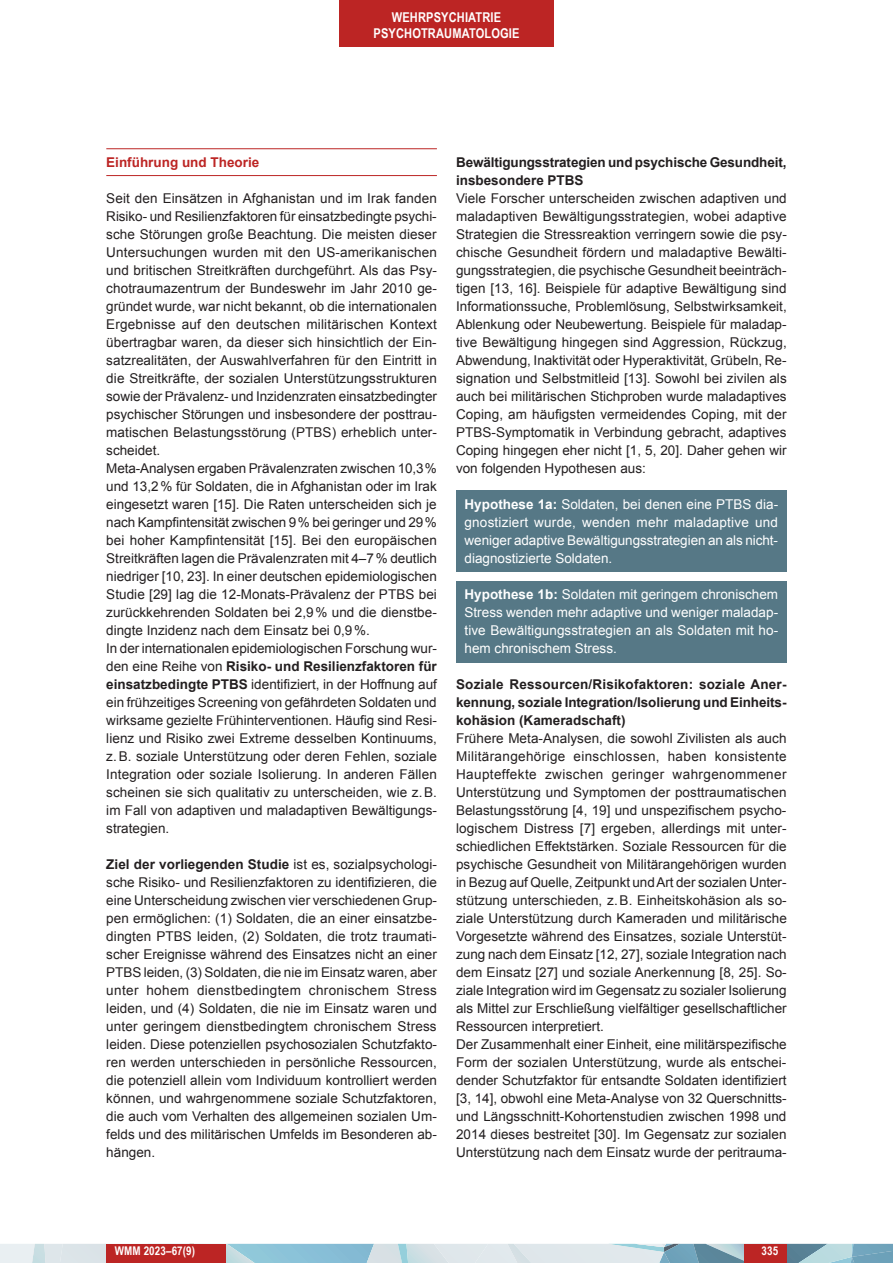
<style>
.page{position:relative;width:893px;height:1263px;background:#fff}
.page>*{position:absolute;margin:0;border:0;box-sizing:border-box;transform-origin:0 0}
.t1{font:13.5px/18px "Arial";letter-spacing:.005em;color:#231f20}
.t2{font:13.5px/18px "Arial";color:#fff;text-align:justify}
.t3{font:700 13.5px/18px "Arial";letter-spacing:-.005em;color:#231f20}
.t4{font:700 13.5px/16.2px "Arial Narrow";letter-spacing:.01em;color:#fff;text-align:center}
.t5{font:700 13.5px "Arial";color:#bc2524}
.t6{font:700 12px "Arial Narrow";letter-spacing:.01em;color:#fff}
.s1{font-weight:700}
</style>
<div class="page">
<svg style="left:0;top:1244px;width:893px;height:19px"></svg>
<div style="left:106px;top:1244px;width:119px;height:19px;background:#bc2524"></div>
<div style="left:744px;top:1244px;width:43px;height:19px;background:#bc2524"></div>
<hr style="left:106px;top:148px;width:331px;height:1px;background:#bc2524">
<hr style="left:106px;top:175px;width:331px;height:1px;background:#bc2524">
<div style="left:456px;top:491px;width:331px;height:81px;background:#567886"></div>
<div style="left:456px;top:581px;width:331px;height:81px;background:#567886"></div>
<div style="left:339px;top:0;width:214px;height:46px;background:#bc2524"></div>
<p class="t4" style="left:373px;top:8px;width:147px">WEHRPSYCHIATRIE<br>PSYCHOTRAUMATOLOGIE</p>
<p class="t5" style="left:106px;top:153px;width:155px">Einführung und Theorie</p>
<p class="t1" style="left:106px;top:189px;width:332px">Seit den Einsätzen in Afghanistan und im Irak fanden Risiko- und Resilienzfaktoren für einsatzbedingte psychi&shy;sche Störungen große Beachtung. Die meisten dieser Untersuchungen wurden mit den US-amerikanischen und britischen Streitkräften durchgeführt. Als das Psy&shy;chotraumazentrum der Bundeswehr im Jahr 2010 ge&shy;gründet wurde, war nicht bekannt, ob die internationalen Ergebnisse auf den deutschen militärischen Kontext übertragbar waren, da dieser sich hinsichtlich der Ein&shy;satzrealitäten, der Auswahlverfahren für den Eintritt in die Streitkräfte, der sozialen Unterstützungsstrukturen sowie der Prävalenz- und Inzidenzraten einsatzbedingter psychischer Störungen und insbesondere der posttrau&shy;matischen Belastungsstörung (PTBS) erheblich unter&shy;scheidet.<br>Meta-Analysen ergaben Prävalenzraten zwischen 10,3% und 13,2% für Soldaten, die in Afghanistan oder im Irak eingesetzt waren [15]. Die Raten unterscheiden sich je nach Kampfintensität zwischen 9% bei geringer und 29% bei hoher Kampfintensität [15]. Bei den europäischen Streitkräften lagen die Prävalenzraten mit 4–7% deutlich niedriger [10, 23]. In einer deutschen epidemiologischen Studie [29] lag die 12-Monats-Prävalenz der PTBS bei zurückkehrenden Soldaten bei 2,9% und die dienstbe&shy;dingte Inzidenz nach dem Einsatz bei 0,9%.<br>In der internationalen epidemiologischen Forschung wur&shy;den eine Reihe von <span class="s1">Risiko- und Resilienzfaktoren für einsatzbedingte PTBS</span> identifiziert, in der Hoffnung auf ein frühzeitiges Screening von gefährdeten Soldaten und wirksame gezielte Frühinterventionen. Häufig sind Resi&shy;lienz und Risiko zwei Extreme desselben Kontinuums, z.B. soziale Unterstützung oder deren Fehlen, soziale Integration oder soziale Isolierung. In anderen Fällen scheinen sie sich qualitativ zu unterscheiden, wie z.B. im Fall von adaptiven und maladaptiven Bewältigungs&shy;strategien.</p>
<p class="t1" style="left:106px;top:855px;width:332px;text-align:justify"><span class="s1">Ziel der vorliegenden Studie</span> ist es, sozialpsychologi&shy;sche Risiko- und Resilienzfaktoren zu identifizieren, die eine Unterscheidung zwischen vier verschiedenen Grup&shy;pen ermöglichen: (1) Soldaten, die an einer einsatzbe&shy;dingten PTBS leiden, (2) Soldaten, die trotz traumati&shy;scher Ereignisse während des Einsatzes nicht an einer PTBS leiden, (3) Soldaten, die nie im Einsatz waren, aber unter hohem dienstbedingtem chronischem Stress leiden, und (4) Soldaten, die nie im Einsatz waren und unter geringem dienstbedingtem chronischem Stress leiden. Diese potenziellen psychosozialen Schutzfakto&shy;ren werden unterschieden in persönliche Ressourcen, die potenziell allein vom Individuum kontrolliert werden können, und wahrgenommene soziale Schutzfaktoren, die auch vom Verhalten des allgemeinen sozialen Um&shy;felds und des militärischen Umfelds im Besonderen ab&shy;hängen.</p>
<p class="t3" style="left:456px;top:154px;width:332px">Bewältigungsstrategien und psychische Gesundheit, insbesondere PTBS</p>
<p class="t1" style="left:456px;top:189px;width:332px;text-align:justify">Viele Forscher unterscheiden zwischen adaptiven und maladaptiven Bewältigungsstrategien, wobei adaptive Strategien die Stressreaktion verringern sowie die psy&shy;chische Gesundheit fördern und maladaptive Bewälti&shy;gungsstrategien, die psychische Gesundheit beeinträch&shy;tigen [13, 16]. Beispiele für adaptive Bewältigung sind Informationssuche, Problemlösung, Selbstwirksamkeit, Ablenkung oder Neubewertung. Beispiele für maladap&shy;tive Bewältigung hingegen sind Aggression, Rückzug, Abwendung, Inaktivität oder Hyperaktivität, Grübeln, Re&shy;signation und Selbstmitleid [13]. Sowohl bei zivilen als auch bei militärischen Stichproben wurde maladaptives Coping, am häufigsten vermeidendes Coping, mit der PTBS-Symptomatik in Verbindung gebracht, adaptives Coping hingegen eher nicht [1, 5, 20]. Daher gehen wir von folgenden Hypothesen aus:</p>
<p class="t2" style="left:465px;top:495px;width:315px"><span class="s1">Hypothese 1a:</span> Soldaten, bei denen eine PTBS dia&shy;gnostiziert wurde, wenden mehr maladaptive und weniger adaptive Bewältigungsstrategien an als nicht&shy;diagnostizierte Soldaten.</p>
<p class="t2" style="left:465px;top:585px;width:315px"><span class="s1">Hypothese 1b:</span> Soldaten mit geringem chronischem Stress wenden mehr adaptive und weniger maladap&shy;tive Bewältigungsstrategien an als Soldaten mit ho&shy;hem chronischem Stress.</p>
<p class="t3" style="left:456px;top:675px;width:332px;text-align:justify">Soziale Ressourcen/Risikofaktoren: soziale Aner&shy;kennung, soziale Integration/Isolierung und Einheits&shy;kohäsion (Kameradschaft)</p>
<p class="t1" style="left:456px;top:729px;width:332px">Frühere Meta-Analysen, die sowohl Zivilisten als auch Militärangehörige einschlossen, haben konsistente Haupteffekte zwischen geringer wahrgenommener Unterstützung und Symptomen der posttraumatischen Belastungsstörung [4, 19] und unspezifischem psycho&shy;logischem Distress [7] ergeben, allerdings mit unter&shy;schiedlichen Effektstärken. Soziale Ressourcen für die psychische Gesundheit von Militärangehörigen wurden in Bezug auf Quelle, Zeitpunkt und Art der sozialen Unter&shy;stützung unterschieden, z.B. Einheitskohäsion als so&shy;ziale Unterstützung durch Kameraden und militärische Vorgesetzte während des Einsatzes, soziale Unterstüt&shy;zung nach dem Einsatz [12, 27], soziale Integration nach dem Einsatz [27] und soziale Anerkennung [8, 25]. So&shy;ziale Integration wird im Gegensatz zu sozialer Isolierung als Mittel zur Erschließung vielfältiger gesellschaftlicher Ressourcen interpretiert.<br>Der Zusammenhalt einer Einheit, eine militärspezifische Form der sozialen Unterstützung, wurde als entschei&shy;dender Schutzfaktor für entsandte Soldaten identifiziert [3, 14], obwohl eine Meta-Analyse von 32 Querschnitts&shy;und Längsschnitt-Kohortenstudien zwischen 1998 und 2014 dieses bestreitet [30]. Im Gegensatz zur sozialen Unterstützung nach dem Einsatz wurde der peritrauma-</p>
<p class="t6" style="left:115px;top:1242px;width:82px">WMM 2023–67(9)</p>
<p class="t6" style="left:761px;top:1242px;width:18px">335</p>
</div>
